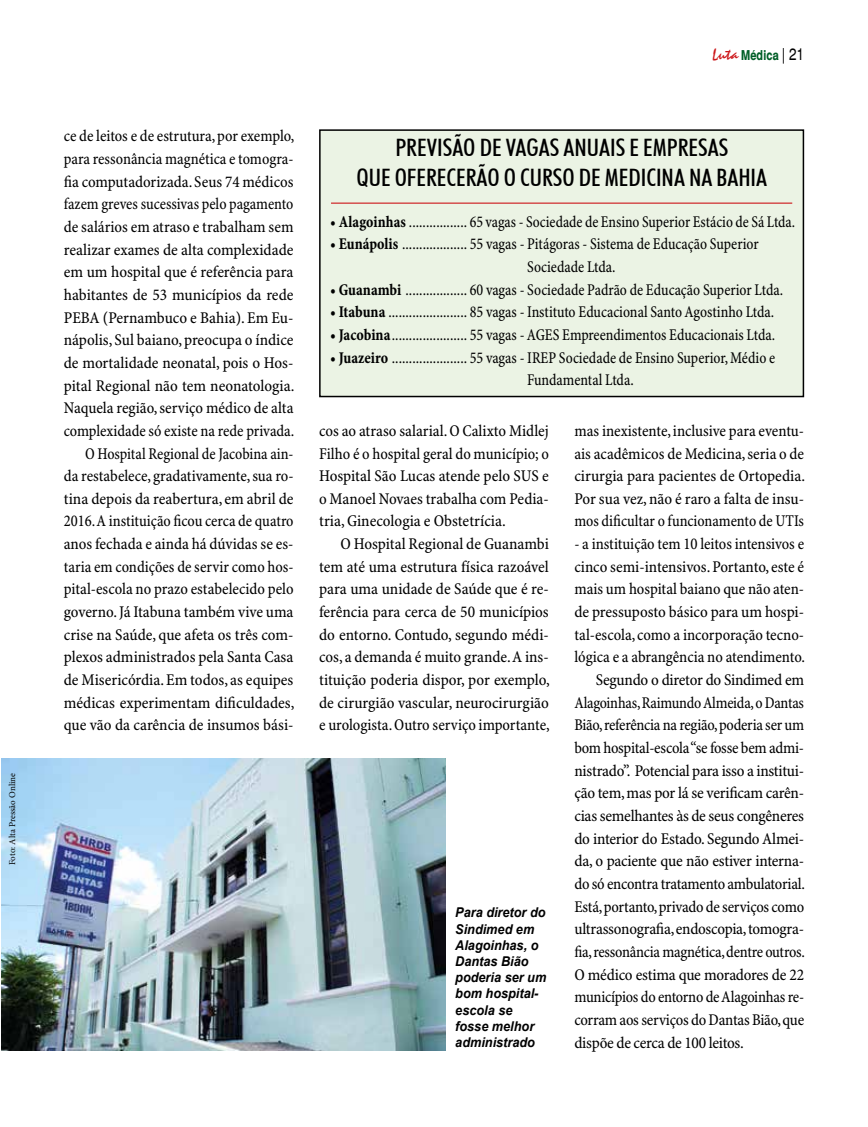
<style>
.page{position:relative;width:868px;height:1127px;background:#fff}
.page>*{position:absolute;margin:0;border:0;box-sizing:border-box;transform-origin:0 0}
.t1{font:500 condensed 24px/30px "Futura BT";color:#000;text-align:center;scale:1.04 1}
.t2{font:16.5px/22.6px "Minion Pro Cn Capt";letter-spacing:-.005em;color:#000;text-align:justify}
.t3{font:16.5px/22.6px "Minion Pro Cn Capt";letter-spacing:-.005em;color:#000;text-align:right;scale:.96 1}
.t4{font:16.5px/22.6px "Minion Pro Cn Capt";letter-spacing:-.005em;color:#000;scale:.91 1}
.t5{font:16.5px "Minion Pro Cn Capt";letter-spacing:-.005em;color:#000;scale:.95 1}
.t6{font:16.5px "Minion Pro Cn Capt";letter-spacing:-.005em;color:#000;scale:.9 1}
.t7{font:16.5px "Minion Pro Cn Capt";letter-spacing:-.005em;color:#000;scale:.93 1}
.t8{font:italic 700 13.5px/16.2px "Arial";color:#000;scale:.94 1}
.t9{font:700 13.5px "Switzerland Narrow";color:#005e27}
.t10{font:9px "Minion Pro";color:#000}
.s1{font-family:"Staccato 222 BT";font-weight:400;font-size:16.5px;color:#cd171a}
.s2{font-family:"Switzerland Narrow Plain";font-weight:400;font-size:16.5px;color:#000}
.s3{font-family:"Minion Pro Bold Cn Capt"}
</style>
<div class="page">
<img style="left:1px;top:759px;width:444px;height:291px">
<div style="left:320px;top:130px;width:483px;height:266px;background:#ebf3e4"></div>
<div style="left:319px;top:129px;width:485px;height:268px;border:2px solid #000"></div>
<hr style="left:331px;top:203px;width:461px;height:1px;background:#cd171a">
<p class="t10" style="left:6px;top:865px;width:93px;rotate:-90deg">Foto: Alta Pressão Online</p>
<p class="t9" style="left:711px;top:47px;width:94px"><span class="s1">Luta</span> Médica <span class="s2">| 21</span></p>
<p class="t3" style="left:64px;top:125px;width:242px">ce de leitos e de estrutura, por exemplo, para ressonância magnética e tomogra&shy;fia computadorizada. Seus 74 médicos fazem greves sucessivas pelo pagamento de salários em atraso e trabalham sem realizar exames de alta complexidade em um hospital que é referência para habitantes de 53 municípios da rede PEBA (Pernambuco e Bahia). Em Eu&shy;nápolis, Sul baiano, preocupa o índice de mortalidade neonatal, pois o Hos&shy;pital Regional não tem neonatologia.<br>Naquela região, serviço médico de alta complexidade só existe na rede privada.<br>O Hospital Regional de Jacobina ain-<br>da restabelece, gradativamente, sua ro&shy;tina depois da reabertura, em abril de 2016. A instituição ficou cerca de quatro anos fechada e ainda há dúvidas se es&shy;taria em condições de servir como hos&shy;pital-escola no prazo estabelecido pelo governo. Já Itabuna também vive uma crise na Saúde, que afeta os três com&shy;plexos administrados pela Santa Casa de Misericórdia. Em todos, as equipes médicas experimentam dificuldades, que vão da carência de insumos bási-</p>
<h1 class="t1" style="left:356px;top:132px;width:396px">PREVISÃO DE VAGAS ANUAIS E EMPRESAS<br>QUE OFERECERÃO O CURSO DE MEDICINA NA BAHIA</h1>
<p class="t6" style="left:330px;top:212px;width:518px">• <span class="s3">Alagoinhas</span> ................. 65 vagas - Sociedade de Ensino Superior Estácio de Sá Ltda.</p>
<p class="t4" style="left:527px;top:234px;width:256px;text-indent:-197px">• <span class="s3">Eunápolis</span> ................... 55 vagas - Pitágoras - Sistema de Educação Superior<br>Sociedade Ltda.</p>
<p class="t4" style="left:330px;top:279px;width:499px">• <span class="s3">Guanambi</span> .................. 60 vagas - Sociedade Padrão de Educação Superior Ltda.</p>
<p class="t4" style="left:330px;top:301px;width:489px">• <span class="s3">Itabuna</span> ....................... 85 vagas - Instituto Educacional Santo Agostinho Ltda.</p>
<p class="t4" style="left:330px;top:324px;width:490px">• <span class="s3">Jacobina</span>...................... 55 vagas - AGES Empreendimentos Educacionais Ltda.</p>
<p class="t4" style="left:527px;top:347px;width:274px;text-indent:-197px">• <span class="s3">Juazeiro</span> ...................... 55 vagas - IREP Sociedade de Ensino Superior, Médio e<br>Fundamental Ltda.</p>
<p class="t2" style="left:574px;top:420px;width:232px">mas inexistente, inclusive para eventu&shy;ais acadêmicos de Medicina, seria o de cirurgia para pacientes de Ortopedia.<br>Por sua vez, não é raro a falta de insu&shy;mos dificultar o funcionamento de UTIs</p>
<p class="t3" style="left:574px;top:533px;width:241px">- a instituição tem 10 leitos intensivos e</p>
<p class="t2" style="left:574px;top:556px;width:231px">cinco semi-intensivos. Portanto, este é</p>
<p class="t2" style="left:574px;top:578px;width:231px">mais um hospital baiano que não aten-</p>
<p class="t2" style="left:574px;top:601px;width:231px">de pressuposto básico para um hospi-</p>
<p class="t2" style="left:574px;top:624px;width:231px">tal-escola, como a incorporação tecno-</p>
<p class="t2" style="left:574px;top:646px;width:232px">lógica e a abrangência no atendimento.</p>
<p class="t2" style="left:595px;top:669px;width:210px">Segundo o diretor do Sindimed em</p>
<p class="t7" style="left:574px;top:692px;width:248px">Alagoinhas, Raimundo Almeida, o Dantas</p>
<p class="t5" style="left:574px;top:715px;width:243px">Bião, referência na região, poderia ser um</p>
<p class="t3" style="left:574px;top:737px;width:241px">bom hospital-escola “se fosse bem admi-</p>
<p class="t2" style="left:574px;top:760px;width:231px">nistrado”. Potencial para isso a institui-</p>
<p class="t2" style="left:574px;top:782px;width:231px">ção tem, mas por lá se verificam carên-</p>
<p class="t2" style="left:574px;top:805px;width:231px">cias semelhantes às de seus congêneres</p>
<p class="t2" style="left:574px;top:828px;width:231px">do interior do Estado. Segundo Almei-</p>
<p class="t2" style="left:574px;top:850px;width:231px">da, o paciente que não estiver interna-</p>
<p class="t2" style="left:574px;top:873px;width:232px">do só encontra tratamento ambulatorial.</p>
<p class="t2" style="left:574px;top:896px;width:231px">Está, portanto, privado de serviços como</p>
<p class="t2" style="left:574px;top:918px;width:231px">ultrassonografia, endoscopia, tomogra-</p>
<p class="t5" style="left:574px;top:942px;width:244px">fia, ressonância magnética, dentre outros.</p>
<p class="t2" style="left:574px;top:964px;width:231px">O médico estima que moradores de 22</p>
<p class="t5" style="left:574px;top:987px;width:243px">municípios do entorno de Alagoinhas re-</p>
<p class="t2" style="left:574px;top:1009px;width:231px">corram aos serviços do Dantas Bião, que</p>
<p class="t2" style="left:574px;top:1031px;width:171px">dispõe de cerca de 100 leitos.</p>
<p class="t2" style="left:319px;top:420px;width:231px">cos ao atraso salarial. O Calixto Midlej Filho é o hospital geral do município; o Hospital São Lucas atende pelo SUS e o Manoel Novaes trabalha com Pedia&shy;tria, Ginecologia e Obstetrícia.</p>
<p class="t2" style="left:319px;top:533px;width:232px;text-indent:21px">O Hospital Regional de Guanambi tem até uma estrutura física razoável para uma unidade de Saúde que é re&shy;ferência para cerca de 50 municípios do entorno. Contudo, segundo médi&shy;cos, a demanda é muito grande. A ins&shy;tituição poderia dispor, por exemplo, de cirurgião vascular, neurocirurgião e urologista. Outro serviço importante,</p>
<p class="t8" style="left:455px;top:905px;width:98px">Para diretor do<br>Sindimed em<br>Alagoinhas, o<br>Dantas Bião poderia ser um bom hospital&shy;escola se fosse melhor administrado</p>
</div>
